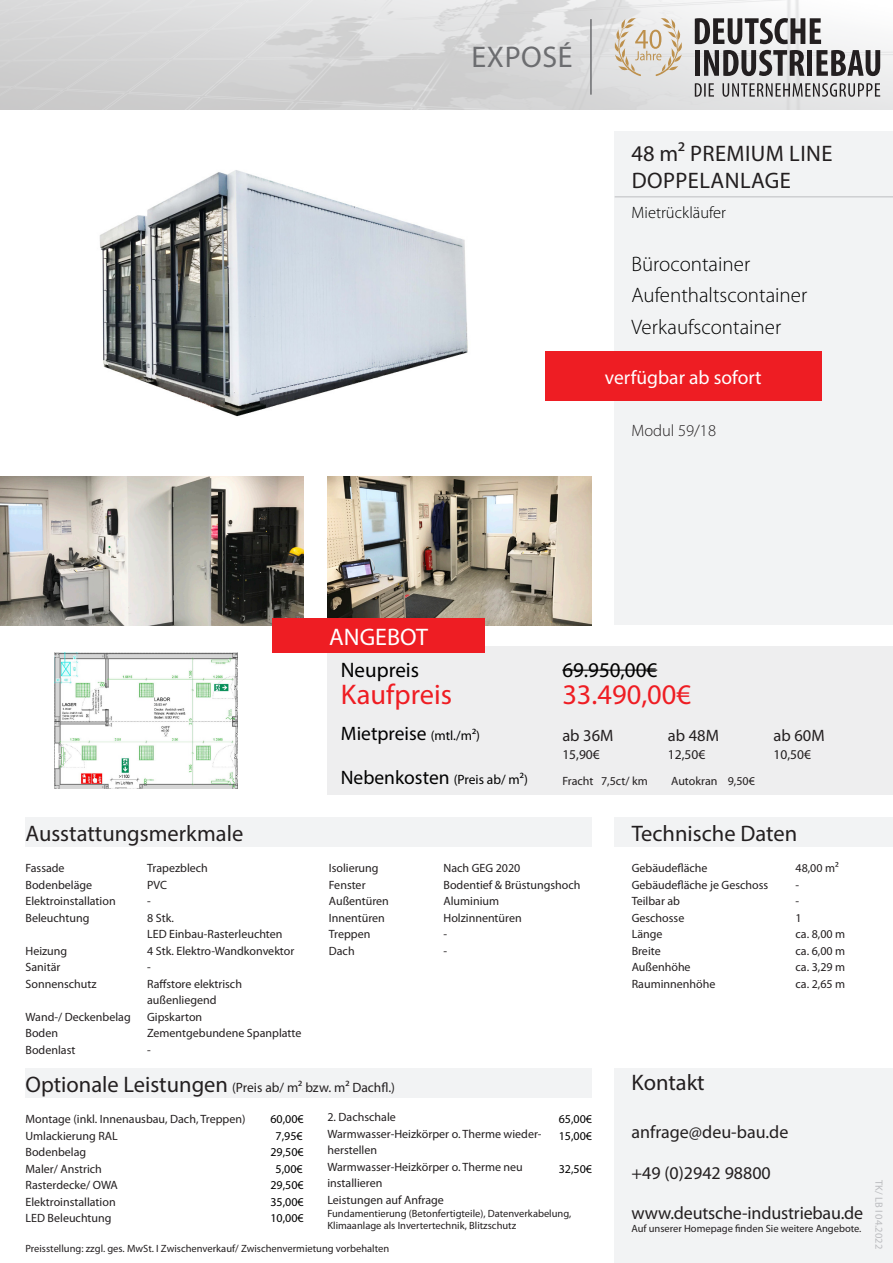
<style>
.page{position:relative;width:893px;height:1263px;background:#fff}
.page>*{position:absolute;margin:0;border:0;box-sizing:border-box;transform-origin:0 0}
.t1{font:30px "Myriad Pro";letter-spacing:.02em;color:#6c6d70}
.t2{font:28.5px "Myriad Pro";color:#ee1d23}
.t3{font:24px "Myriad Pro";color:#fff}
.t4{font:22.5px "Myriad Pro";color:#231f20}
.t5{font:22.5px/27px "Myriad Pro";letter-spacing:.02em;color:#231f20}
.t6{font:300 21px/31.5px "Myriad Pro";color:#000}
.t7{font:21px "Myriad Pro";color:#000}
.t8{font:19.5px "Myriad Pro";color:#000}
.t9{font:19.5px "Myriad Pro";color:#fff}
.t10{font:18px "Myriad Pro";color:#231f20}
.t11{font:16.5px "Myriad Pro";color:#231f20}
.t12{font:300 16.5px "Myriad Pro";color:#000}
.t13{font:300 16.5px "Myriad Pro";color:#231f20}
.t14{font:13.5px "Myriad Pro";color:#231f20}
.t15{font:13.5px "Myriad Pro";color:#000}
.t16{font:12px/16.5px "Myriad Pro";color:#231f20}
.t17{font:12px/16.5px "Myriad Pro";color:#000;text-align:center}
.t18{font:10.5px/12.6px "Myriad Pro";color:#231f20}
.t19{font:10.5px "Myriad Pro";color:#bcbdc0}
.s1{font-size:13.5px}
.s2{font-size:19.5px}
.s3{font-size:22.5px}
</style>
<div class="page">
<img style="left:0;top:476px;width:303px;height:149px">
<img style="left:327px;top:476px;width:265px;height:149px">
<hr style="left:590px;top:19px;width:2px;height:76px;background:#6c6d70">
<svg style="left:695px;top:83px;width:185px;height:14px;background:#a6a5a6"></svg>
<svg style="left:695px;top:18px;width:126px;height:26px"></svg>
<div style="left:695px;top:50px;width:5px;height:26px;background:#231f20"></div>
<svg style="left:704px;top:50px;width:101px;height:26px;background:#7d7b7b"></svg>
<div style="left:807px;top:50px;width:5px;height:26px;background:#231f20"></div>
<svg style="left:816px;top:50px;width:64px;height:26px"></svg>
<svg style="left:613px;top:17px;width:71px;height:59px;background:#ded6ca"></svg>
<img style="left:99px;top:170px;width:369px;height:247px">
<div style="left:615px;top:132px;width:278px;height:493px;background:#f2f3f4"></div>
<div style="left:545px;top:352px;width:276px;height:49px;background:#ee1d23"></div>
<div style="left:615px;top:817px;width:278px;height:30px;background:#f2f3f4"></div>
<div style="left:26px;top:817px;width:566px;height:30px;background:#f2f3f4"></div>
<div style="left:26px;top:1068px;width:566px;height:30px;background:#f2f3f4"></div>
<div style="left:615px;top:1068px;width:278px;height:195px;background:#f2f3f4"></div>
<div style="left:327px;top:646px;width:566px;height:149px;background:#eeeeef"></div>
<hr style="left:562px;top:670px;width:95px;height:1px;background:#000">
<img style="left:54px;top:653px;width:184px;height:136px">
<hr style="left:615px;top:196px;width:278px;height:1px;background:#bcbdc0">
<div style="left:272px;top:618px;width:213px;height:35px;background:#ee1d23"></div>
<h1 class="t1" style="left:472px;top:39px;width:103px">EXPOSÉ</h1>
<h3 class="t5" style="left:631px;top:140px;width:203px">48 m² PREMIUM LINE<br>DOPPELANLAGE</h3>
<h3 class="t12" style="left:631px;top:202px;width:96px">Mietrückläufer</h3>
<h3 class="t6" style="left:631px;top:248px;width:177px">Bürocontainer<br>Aufenthaltscontainer<br>Verkaufscontainer</h3>
<h3 class="t9" style="left:605px;top:365px;width:158px">verfügbar ab sofort</h3>
<h3 class="t13" style="left:631px;top:421px;width:86px">Modul 59/18</h3>
<h3 class="t3" style="left:329px;top:622px;width:100px">ANGEBOT</h3>
<h3 class="t7" style="left:341px;top:657px;width:80px">Neupreis</h3>
<h2 class="t2" style="left:341px;top:677px;width:113px">Kaufpreis</h2>
<h3 class="t8" style="left:341px;top:721px;width:141px">Mietpreise <span class="s1">(mtl./m²)</span></h3>
<p class="t15" style="left:341px;top:771px;width:189px"><span class="s2">Nebenkosten</span> (Preis ab/ m²)</p>
<h3 class="t7" style="left:562px;top:657px;width:96px">69.950,00€</h3>
<h2 class="t2" style="left:562px;top:677px;width:130px">33.490,00€</h2>
<h3 class="t11" style="left:562px;top:725px;width:53px">ab 36M</h3>
<p class="t14" style="left:562px;top:746px;width:39px">15,90€</p>
<h3 class="t11" style="left:668px;top:725px;width:53px">ab 48M</h3>
<p class="t14" style="left:668px;top:746px;width:39px">12,50€</p>
<p class="t16" style="left:562px;top:773px;width:87px">Fracht 7,5ct/ km</p>
<p class="t16" style="left:671px;top:773px;width:85px">Autokran 9,50€</p>
<h3 class="t11" style="left:774px;top:725px;width:53px">ab 60M</h3>
<p class="t14" style="left:774px;top:746px;width:39px">10,50€</p>
<h3 class="t4" style="left:26px;top:820px;width:219px">Ausstattungsmerkmale</h3>
<h3 class="t4" style="left:632px;top:820px;width:167px">Technische Daten</h3>
<p class="t16" style="left:26px;top:860px;width:92px">Fassade<br>Bodenbeläge<br>Elektroinstallation<br>Beleuchtung</p>
<p class="t16" style="left:26px;top:942px;width:73px">Heizung<br>Sanitär<br>Sonnenschutz</p>
<p class="t16" style="left:26px;top:1008px;width:107px">Wand-/ Deckenbelag<br>Boden<br>Bodenlast</p>
<p class="t16" style="left:147px;top:860px;width:156px">Trapezblech<br>PVC<br>-<br>8 Stk.<br>LED Einbau-Rasterleuchten<br>4 Stk. Elektro-Wandkonvektor<br>-<br>Raffstore elektrisch außenliegend<br>Gipskarton<br>Zementgebundene Spanplatte -</p>
<p class="t16" style="left:443px;top:860px;width:138px">Nach GEG 2020<br>Bodentief &amp; Brüstungshoch<br>Aluminium<br>Holzinnentüren<br>-<br>-</p>
<p class="t16" style="left:329px;top:860px;width:62px">Isolierung<br>Fenster<br>Außentüren<br>Innentüren<br>Treppen<br>Dach</p>
<p class="t16" style="left:632px;top:860px;width:138px">Gebäudefläche<br>Gebäudefläche je Geschoss<br>Teilbar ab<br>Geschosse<br>Länge<br>Breite<br>Außenhöhe<br>Rauminnenhöhe</p>
<p class="t16" style="left:795px;top:860px;width:51px">48,00 m² -<br>-<br>1<br>ca. 8,00 m ca. 6,00 m ca. 3,29 m ca. 2,65 m</p>
<h3 class="t4" style="left:631px;top:1069px;width:75px">Kontakt</h3>
<h3 class="t10" style="left:631px;top:1121px;width:158px">anfrage@deu-bau.de</h3>
<h3 class="t10" style="left:631px;top:1162px;width:141px">+49 (0)2942 98800</h3>
<h3 class="t10" style="left:631px;top:1202px;width:233px">www.deutsche-industriebau.de</h3>
<p class="t18" style="left:631px;top:1222px;width:231px">Auf unserer Homepage finden Sie weitere Angebote.</p>
<p class="t14" style="left:26px;top:1079px;width:371px"><span class="s3">Optionale Leistungen</span> (Preis ab/ m² bzw. m² Dachfl.)</p>
<p class="t16" style="left:26px;top:1111px;width:221px">Montage (inkl. Innenausbau, Dach, Treppen)<br>Umlackierung RAL<br>Bodenbelag<br>Maler/ Anstrich<br>Rasterdecke/ OWA<br>Elektroinstallation<br>LED Beleuchtung</p>
<p class="t16" style="left:327px;top:1108px;width:216px">2. Dachschale<br>Warmwasser-Heizkörper o. Therme wieder&shy;herstellen<br>Warmwasser-Heizkörper o. Therme neu installieren<br>Leistungen auf Anfrage</p>
<p class="t17" style="left:270px;top:1111px;width:35px">60,00€<br>7,95€<br>29,50€<br>5,00€<br>29,50€<br>35,00€<br>10,00€</p>
<p class="t17" style="left:559px;top:1111px;width:35px;text-align:left">65,00€<br>15,00€</p>
<p class="t17" style="left:559px;top:1160px;width:35px">32,50€</p>
<p class="t18" style="left:327px;top:1207px;width:245px">Fundamentierung (Betonfertigteile), Datenverkabelung,<br>Klimaanlage als Invertertechnik, Blitzschutz</p>
<p class="t18" style="left:631px;top:1217px;width:215px">Preisstellung: zzgl. ges. MwSt. I Zwischenverkauf/</p>
<p class="t18" style="left:26px;top:1242px;width:365px">Preisstellung: zzgl. ges. MwSt. I Zwischenverkauf/ Zwischenvermietung vorbehalten</p>
<p class="t19" style="left:885px;top:1180px;width:70px;rotate:90deg">TK/ LB I 04.2022</p>
</div>
